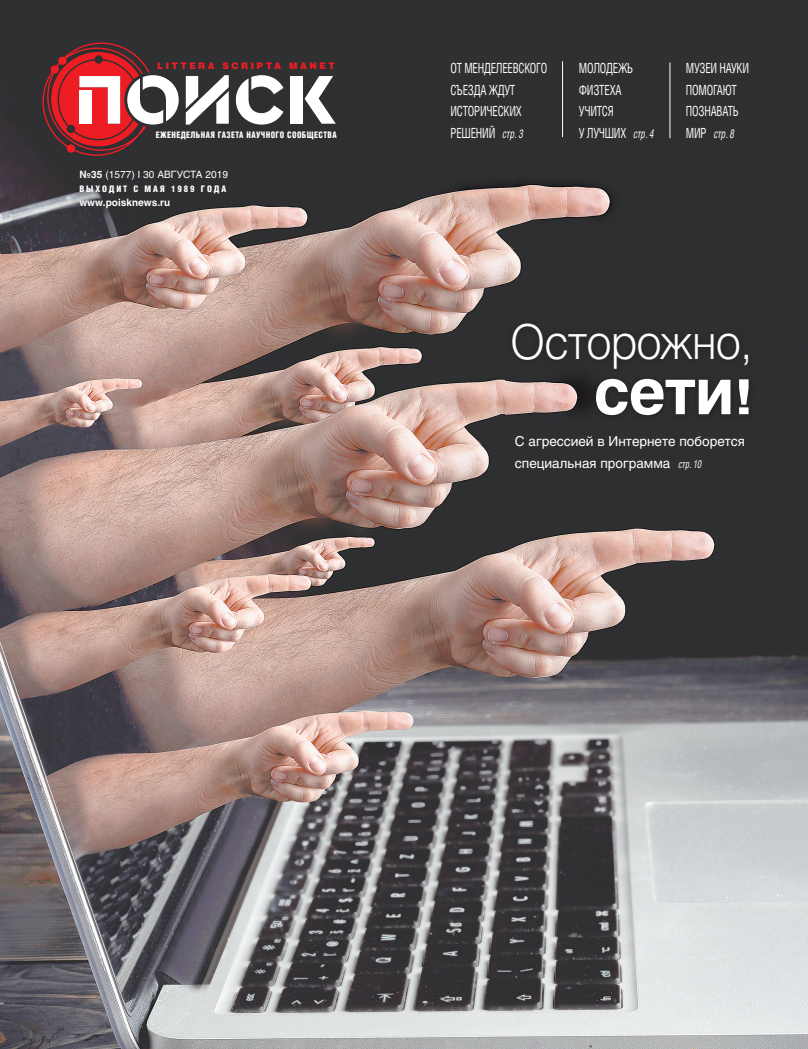
<style>
.page{position:relative;width:808px;height:1049px;background:#fff}
.page>*{position:absolute;margin:0;border:0;box-sizing:border-box;transform-origin:0 0}
.t1{font:700 64px "Helios C";color:#fff}
.t2{font:48px "Helios Light C";letter-spacing:-.03em;color:#fff;scale:.94 1}
.t3{font:14px/21.7px "Helios Cond C";letter-spacing:-.02em;color:#fff;scale:.8 1}
.t4{font:13.5px/22px "Helios C";color:#fff}
.t5{font:italic 12px "Helios Cond C";color:#fff;scale:.8 1}
.t6{font:10px "Helios C";letter-spacing:.005em;color:#fff}
.t7{font:700 10px "Helios C";color:#fff}
.t8{font:9px "Helios Cond Black C";letter-spacing:.05em;color:#fff;scale:.9 1}
.t9{font:9px "Helios Cond Black C";letter-spacing:.21em;color:#fff}
.t10{font:9px "Helios Black C";letter-spacing:.27em;color:#ee1d23}
.s1{font-weight:700}
.s2{font-style:italic;font-size:12px}
.s3{font-style:normal;font-size:14px}
.s4{font-size:48px}
.s5{font-family:"Helios Cond C";font-style:italic;font-size:11px}
</style>
<div class="page">
<img style="left:0;top:0;width:808px;height:1049px">
<hr style="left:562px;top:61px;width:1px;height:76px;background:#fff">
<hr style="left:669px;top:63px;width:1px;height:75px;background:#fff">
<svg style="left:186px;top:75px;width:43px;height:50px"></svg>
<svg style="left:236px;top:75px;width:47px;height:50px"></svg>
<div style="left:290px;top:76px;width:13px;height:48px;background:#fff"></div>
<svg style="left:305px;top:76px;width:31px;height:48px"></svg>
<svg style="left:42px;top:42px;width:137px;height:114px"></svg>
<img style="left:505px;top:316px;width:252px;height:107px">
<p class="t10" style="left:157px;top:63px;width:179px">LITTERA SCRIPTA MANET</p>
<p class="t8" style="left:156px;top:130px;width:202px">ЕЖЕНЕДЕЛЬНАЯ ГАЗЕТА НАУЧНОГО СООБЩЕСТВА</p>
<p class="t6" style="left:79px;top:168px;width:150px"><span class="s1">№35</span> (1577) I 30 АВГУСТА 2019</p>
<p class="t9" style="left:79px;top:184px;width:148px">ВЫХОДИТ С МАЯ 1989 ГОДА</p>
<p class="t7" style="left:79px;top:197px;width:92px">www.poisknews.ru</p>
<p class="t3" style="left:450px;top:57px;width:123px">ОТ МЕНДЕЛЕЕВСКОГО<br>СЪЕЗДА ЖДУТ<br>ИСТОРИЧЕСКИХ<br>РЕШЕНИЙ <span class="s2">стр. 3</span></p>
<p class="t3" style="left:579px;top:57px;width:96px">МОЛОДЕЖЬ<br>ФИЗТЕХА<br>УЧИТСЯ<br>У ЛУЧШИХ <span class="s2">стр. 4</span></p>
<p class="t3" style="left:686px;top:57px;width:81px">МУЗЕИ НАУКИ<br>ПОМОГАЮТ<br>ПОЗНАВАТЬ</p>
<p class="t5" style="left:686px;top:127px;width:62px"><span class="s3">МИР</span> стр. 8</p>
<h2 class="t2" style="left:510px;top:313px;width:259px">Осторожно,</h2>
<h1 class="t1" style="left:594px;top:354px;width:162px">сети<span class="s4">!</span></h1>
<p class="t4" style="left:515px;top:430px;width:231px">С агрессией в Интернете поборется специальная программа <span class="s5">стр. 10</span></p>
</div>
